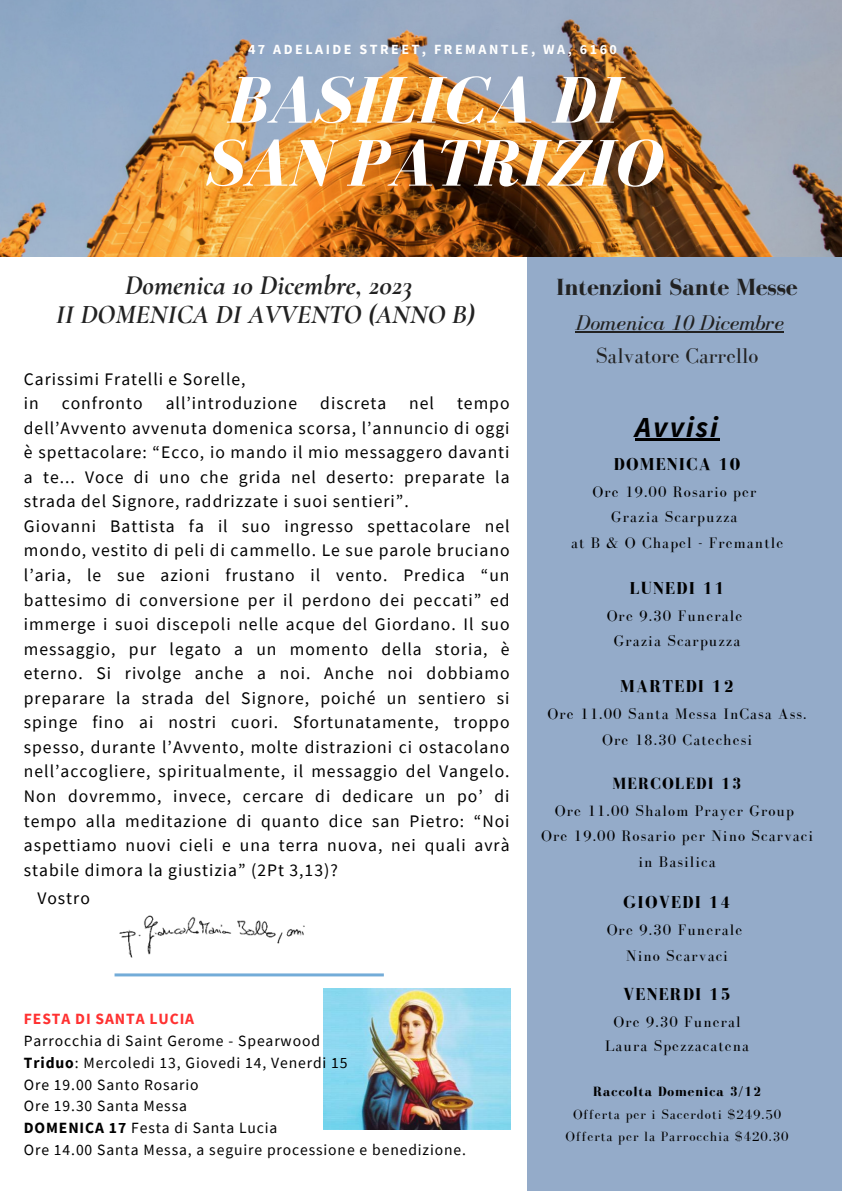
<style>
.page{position:relative;width:842px;height:1191px;background:#fff}
.page>*{position:absolute;margin:0;border:0;box-sizing:border-box;transform-origin:0 0}
.t1{font:italic 700 67.8px "Bodoni FLF";color:#fff}
.t2{font:italic 700 29px "Source Sans Pro";letter-spacing:.07em;color:#000}
.t3{font:italic 700 28.1px "Cormorant Garamond";color:#222}
.t4{font:italic 700 27.1px "Cormorant Garamond";color:#222}
.t5{font:700 24px "Bodoni FLF";color:#222}
.t6{font:italic 22px "Bodoni FLF";color:#222}
.t7{font:22px "Bodoni FLF";color:#222}
.t8{font:700 17.7px "Bodoni FLF";letter-spacing:.07em;color:#000}
.t9{font:17.6px/24.5px "Source Sans Pro";letter-spacing:.055em;color:#000;text-align:justify}
.t10{font:700 16.7px "Bodoni FLF";letter-spacing:.07em;color:#000}
.t11{font:15.7px/25.6px "Bodoni FLF";letter-spacing:.07em;color:#000;text-align:center}
.t12{font:15.6px "Source Sans Pro";letter-spacing:.055em;color:#000}
.t13{font:700 15.6px "Source Sans Pro";letter-spacing:.055em;color:#ff3131}
.t14{font:700 14px "Source Sans Pro";letter-spacing:.18em;color:#fff}
.t15{font:13.8px "Bodoni FLF";letter-spacing:.07em;color:#000}
.t16{font:700 13.8px "Bodoni FLF";letter-spacing:.07em;color:#000}
.s1{font-weight:700}
</style>
<div class="page">
<div style="left:527px;top:257px;width:315px;height:933px;background:#94abc9"></div>
<img style="left:0;top:0;width:842px;height:256px">
<img style="left:119px;top:915px;width:186px;height:42px">
<img style="left:323px;top:988px;width:188px;height:141px">
<hr style="left:115px;top:973px;width:269px;height:3px;background:#73acd8">
<hr style="left:576px;top:331px;width:208px;height:2px;background:#222">
<hr style="left:635px;top:438px;width:85px;height:3px;background:#000">
<p class="t14" style="left:248px;top:40px;width:370px">47 ADELAIDE STREET, FREMANTLE, WA, 6160</p>
<p class="t1" style="left:227px;top:64px;width:396px">BASILICA DI</p>
<p class="t1" style="left:204px;top:127px;width:458px">SAN PATRIZIO</p>
<p class="t3" style="left:125px;top:268px;width:289px">Domenica 10 Dicembre, 2023</p>
<p class="t4" style="left:56px;top:298px;width:420px">II DOMENICA DI AVVENTO (ANNO B)</p>
<p class="t9" style="left:24px;top:366px;width:223px">Carissimi Fratelli e Sorelle,</p>
<p class="t9" style="left:24px;top:390px;width:16px">in</p>
<p class="t9" style="left:62px;top:390px;width:82px">confronto</p>
<p class="t9" style="left:166px;top:390px;width:133px">all’introduzione</p>
<p class="t9" style="left:320px;top:390px;width:68px">discreta</p>
<p class="t9" style="left:409px;top:390px;width:26px">nel</p>
<p class="t9" style="left:24px;top:390px;width:487px;text-indent:433px">tempo dell’Avvento avvenuta domenica scorsa, l’annuncio di oggi è spettacolare: “Ecco, io mando il mio messaggero davanti a te... Voce di uno che grida nel deserto: preparate la strada del Signore, raddrizzate i suoi sentieri”.</p>
<p class="t9" style="left:24px;top:513px;width:487px">Giovanni Battista fa il suo ingresso spettacolare nel mondo, vestito di peli di cammello. Le sue parole bruciano l’aria, le sue azioni frustano il vento. Predica “un battesimo di conversione per il perdono dei peccati” ed immerge i suoi discepoli nelle acque del Giordano. Il suo messaggio, pur legato a un momento della storia, è eterno. Si rivolge anche a noi. Anche noi dobbiamo preparare la strada del Signore, poiché un sentiero si spinge fino ai nostri cuori. Sfortunatamente, troppo spesso, durante l’Avvento, molte distrazioni ci ostacolano nell’accogliere, spiritualmente, il messaggio del Vangelo.<br>Non dovremmo, invece, cercare di dedicare un po’ di tempo alla meditazione di quanto dice san Pietro: “Noi aspettiamo nuovi cieli e una terra nuova, nei quali avrà stabile dimora la giustizia” (2Pt 3,13)?</p>
<p class="t9" style="left:37px;top:885px;width:54px">Vostro</p>
<p class="t13" style="left:24px;top:1008px;width:172px">FESTA DI SANTA LUCIA</p>
<p class="t12" style="left:24px;top:1030px;width:298px">Parrocchia di Saint Gerome - Spearwood</p>
<p class="t12" style="left:24px;top:1052px;width:325px"><span class="s1">Triduo</span>: Mercoledi 13, Giovedi 14, Venerdi 15</p>
<p class="t12" style="left:24px;top:1074px;width:176px">Ore 19.00 Santo Rosario</p>
<p class="t12" style="left:24px;top:1095px;width:165px">Ore 19.30 Santa Messa</p>
<p class="t12" style="left:24px;top:1117px;width:255px"><span class="s1">DOMENICA 17</span> Festa di Santa Lucia</p>
<p class="t12" style="left:24px;top:1139px;width:444px">Ore 14.00 Santa Messa, a seguire processione e benedizione.</p>
<p class="t5" style="left:556px;top:274px;width:243px">Intenzioni Sante Messe</p>
<p class="t6" style="left:576px;top:310px;width:210px">Domenica 10 Dicembre</p>
<p class="t7" style="left:596px;top:343px;width:164px">Salvatore Carrello</p>
<p class="t2" style="left:635px;top:408px;width:84px">Avvisi</p>
<p class="t8" style="left:614px;top:454px;width:128px">DOMENICA 10</p>
<p class="t11" style="left:592px;top:478px;width:165px">Ore 19.00 Rosario per</p>
<p class="t11" style="left:611px;top:504px;width:128px">Grazia Scarpuzza</p>
<p class="t11" style="left:571px;top:529px;width:214px">at B &amp; O Chapel - Fremantle</p>
<p class="t8" style="left:629px;top:578px;width:97px">LUNEDI 11</p>
<p class="t11" style="left:607px;top:602px;width:137px">Ore 9.30 Funerale</p>
<p class="t11" style="left:614px;top:628px;width:128px">Grazia Scarpuzza</p>
<p class="t8" style="left:620px;top:676px;width:115px">MARTEDI 12</p>
<p class="t11" style="left:548px;top:701px;width:260px">Ore 11.00 Santa Messa InCasa Ass.</p>
<p class="t11" style="left:602px;top:726px;width:151px">Ore 18.30 Catechesi</p>
<p class="t10" style="left:612px;top:774px;width:131px">MERCOLEDI 13</p>
<p class="t11" style="left:555px;top:797px;width:241px">Ore 11.00 Shalom Prayer Group</p>
<p class="t11" style="left:541px;top:823px;width:274px">Ore 19.00 Rosario per Nino Scarvaci in Basilica</p>
<p class="t8" style="left:623px;top:892px;width:109px">GIOVEDI 14</p>
<p class="t11" style="left:607px;top:916px;width:137px">Ore 9.30 Funerale</p>
<p class="t11" style="left:626px;top:942px;width:103px">Nino Scarvaci</p>
<p class="t8" style="left:623px;top:984px;width:109px">VENERDI 15</p>
<p class="t11" style="left:613px;top:1008px;width:129px">Ore 9.30 Funeral</p>
<p class="t11" style="left:605px;top:1033px;width:146px">Laura Spezzacatena</p>
<p class="t16" style="left:593px;top:1083px;width:170px">Raccolta Domenica 3/12</p>
<p class="t15" style="left:573px;top:1106px;width:210px">Offerta per i Sacerdoti $249.50</p>
<p class="t15" style="left:566px;top:1128px;width:225px">Offerta per la Parrocchia $420.30</p>
</div>
